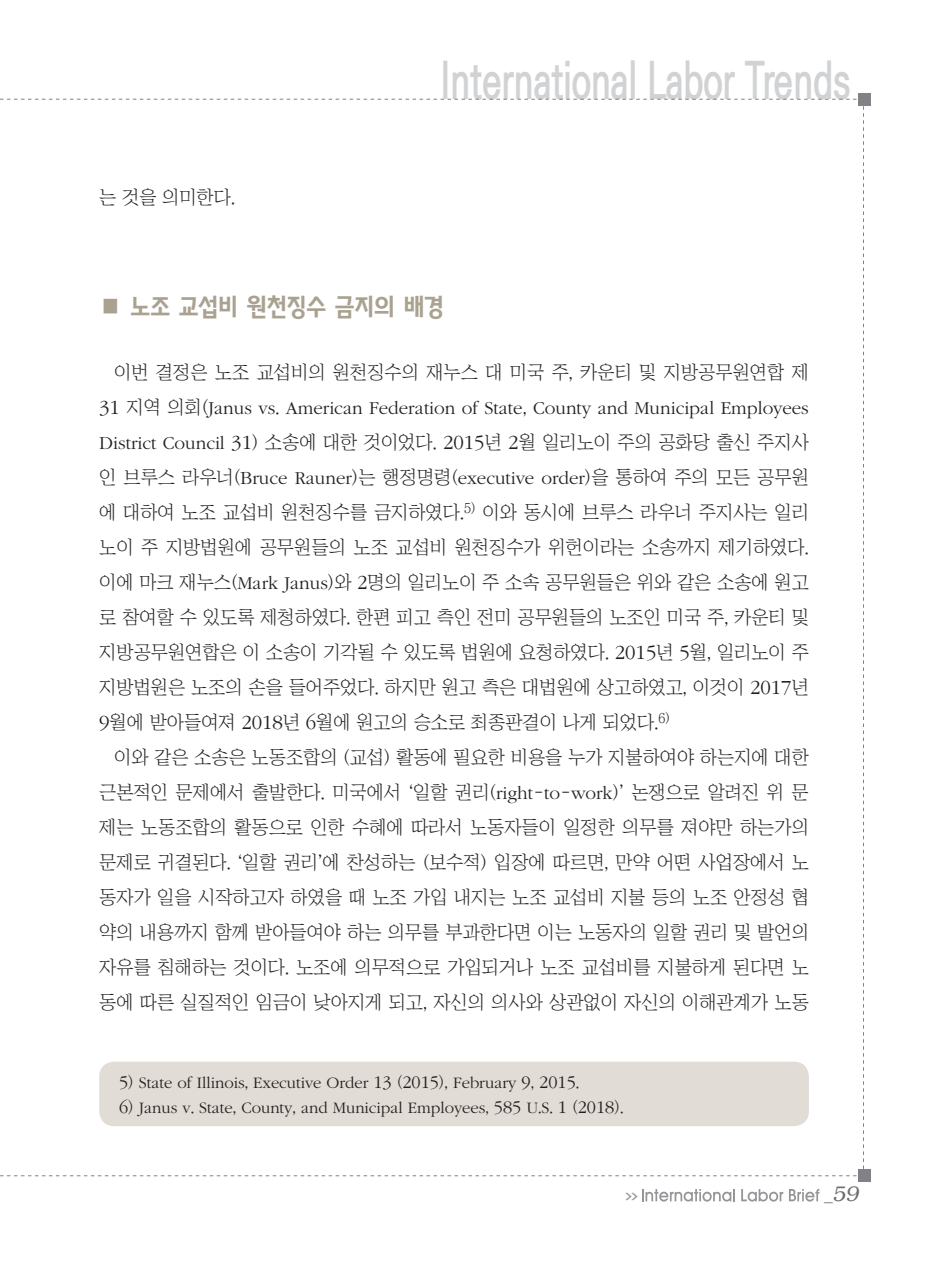
<style>
.page{position:relative;width:933px;height:1275px;background:#fff}
.page>*{position:absolute;margin:0;border:0;box-sizing:border-box;transform-origin:0 0}
.t1{font:700 50.4px "Ko Pub Dotum";color:#d1d2d4;scale:.7 1}
.서론{font:24.5px "KBI Zfor SM Esgo H";letter-spacing:-.03em;color:#aaa291}
.t2{font:italic 300 21px "Bookman";color:#6c6d70}
.본문{font:18.9px/35px "Chosunilbo NM";color:#231f20;text-align:justify}
.각주{font:300 16.62px "ITC Garamond Std";color:#231f20}
.t3{font:700 7.88px "Ko Pub Dotum";color:#939598;scale:2 1}
.s1{font-family:"ITC Garamond Std";font-weight:300;font-size:20.82px}
.s2{font-family:"ITC Garamond Std";font-weight:300}
.s3{font-size:18.38px}
.s4{font-family:"Chosunilbo NM";font-weight:400}
.s5{font-family:"Helvetica";font-weight:400;font-style:normal;font-size:17.5px}
</style>
<div class="page">
<div style="left:858px;top:93px;width:12px;height:12px;background:#808285"></div>
<div style="left:858px;top:1170px;width:12px;height:12px;background:#808285"></div>
<svg style="left:642px;top:1189px;width:93px;height:13px"></svg>
<svg style="left:741px;top:1189px;width:42px;height:13px"></svg>
<svg style="left:789px;top:1189px;width:30px;height:12px"></svg>
<div style="left:99px;top:1062px;width:710px;height:64px;background:#e1dcd5;border-radius:15px"></div>
<p class="본문" style="left:99px;top:179px;width:137px">는 것을 의미한다.</p>
<h1 class="t1" style="left:440px;top:56px;width:588px">International Labor Trends</h1>
<p class="서론" style="left:99px;top:292px;width:346px">■ 노조 교섭비 원천징수 금지의 배경</p>
<p class="본문" style="left:99px;top:354px;width:711px;text-indent:15px">이번 결정은 노조 교섭비의 원천징수의 재누스 대 미국 주, 카운티 및 지방공무원연합 제 <span class="s1">31</span> 지역 의회(<span class="s2">Janus vs</span>. <span class="s2">American Federation of State</span>, <span class="s2">County and Municipal Employees District Council</span> <span class="s1">31</span>) 소송에 대한 것이었다. <span class="s1">2015</span>년 <span class="s1">2</span>월 일리노이 주의 공화당 출신 주지사 인 브루스 라우너(<span class="s2">Bruce Rauner</span>)는 행정명령(<span class="s2">executive order</span>)을 통하여 주의 모든 공무원 에 대하여 노조 교섭비 원천징수를 금지하였다.<sup>5)</sup> 이와 동시에 브루스 라우너 주지사는 일리 노이 주 지방법원에 공무원들의 노조 교섭비 원천징수가 위헌이라는 소송까지 제기하였다. 이에 마크 재누스(<span class="s2">Mark Janus</span>)와 <span class="s1">2</span>명의 일리노이 주 소속 공무원들은 위와 같은 소송에 원고 로 참여할 수 있도록 제청하였다. 한편 피고 측인 전미 공무원들의 노조인 미국 주, 카운티 및 지방공무원연합은 이 소송이 기각될 수 있도록 법원에 요청하였다. <span class="s1">2015</span>년 <span class="s1">5</span>월, 일리노이 주 지방법원은 노조의 손을 들어주었다. 하지만 원고 측은 대법원에 상고하였고, 이것이 <span class="s1">2017</span>년 <span class="s1">9</span>월에 받아들여져 <span class="s1">2018</span>년 <span class="s1">6</span>월에 원고의 승소로 최종판결이 나게 되었다.<sup>6)</sup></p>
<p class="본문" style="left:99px;top:739px;width:711px;text-indent:15px">이와 같은 소송은 노동조합의 (교섭) 활동에 필요한 비용을 누가 지불하여야 하는지에 대한 근본적인 문제에서 출발한다. 미국에서 ‘일할 권리(<span class="s2">right</span>-<span class="s2">to</span>-<span class="s2">work</span>)’ 논쟁으로 알려진 위 문 제는 노동조합의 활동으로 인한 수혜에 따라서 노동자들이 일정한 의무를 져야만 하는가의 문제로 귀결된다. ‘일할 권리’에 찬성하는 (보수적) 입장에 따르면, 만약 어떤 사업장에서 노 동자가 일을 시작하고자 하였을 때 노조 가입 내지는 노조 교섭비 지불 등의 노조 안정성 협 약의 내용까지 함께 받아들여야 하는 의무를 부과한다면 이는 노동자의 일할 권리 및 발언의 자유를 침해하는 것이다. 노조에 의무적으로 가입되거나 노조 교섭비를 지불하게 된다면 노 동에 따른 실질적인 임금이 낮아지게 되고, 자신의 의사와 상관없이 자신의 이해관계가 노동</p>
<p class="각주" style="left:119px;top:1074px;width:462px"><span class="s3">5</span><span class="s4">)</span> State of Illinois<span class="s4">,</span> Executive Order <span class="s3">13</span> <span class="s4">(</span><span class="s3">2015</span><span class="s4">),</span> February <span class="s3">9</span><span class="s4">,</span> <span class="s3">2015</span><span class="s4">.</span></p>
<p class="각주" style="left:119px;top:1099px;width:506px"><span class="s3">6</span><span class="s4">)</span> Janus v<span class="s4">.</span> State<span class="s4">,</span> County<span class="s4">,</span> and Municipal Employees<span class="s4">,</span> <span class="s3">585</span> U<span class="s4">.</span>S<span class="s4">.</span> <span class="s3">1</span> <span class="s4">(</span><span class="s3">2018</span><span class="s4">).</span></p>
<p class="t3" style="left:625px;top:1192px;width:8px">&gt;&gt;</p>
<p class="t2" style="left:824px;top:1182px;width:36px"><span class="s5">_</span>59</p>
</div>
